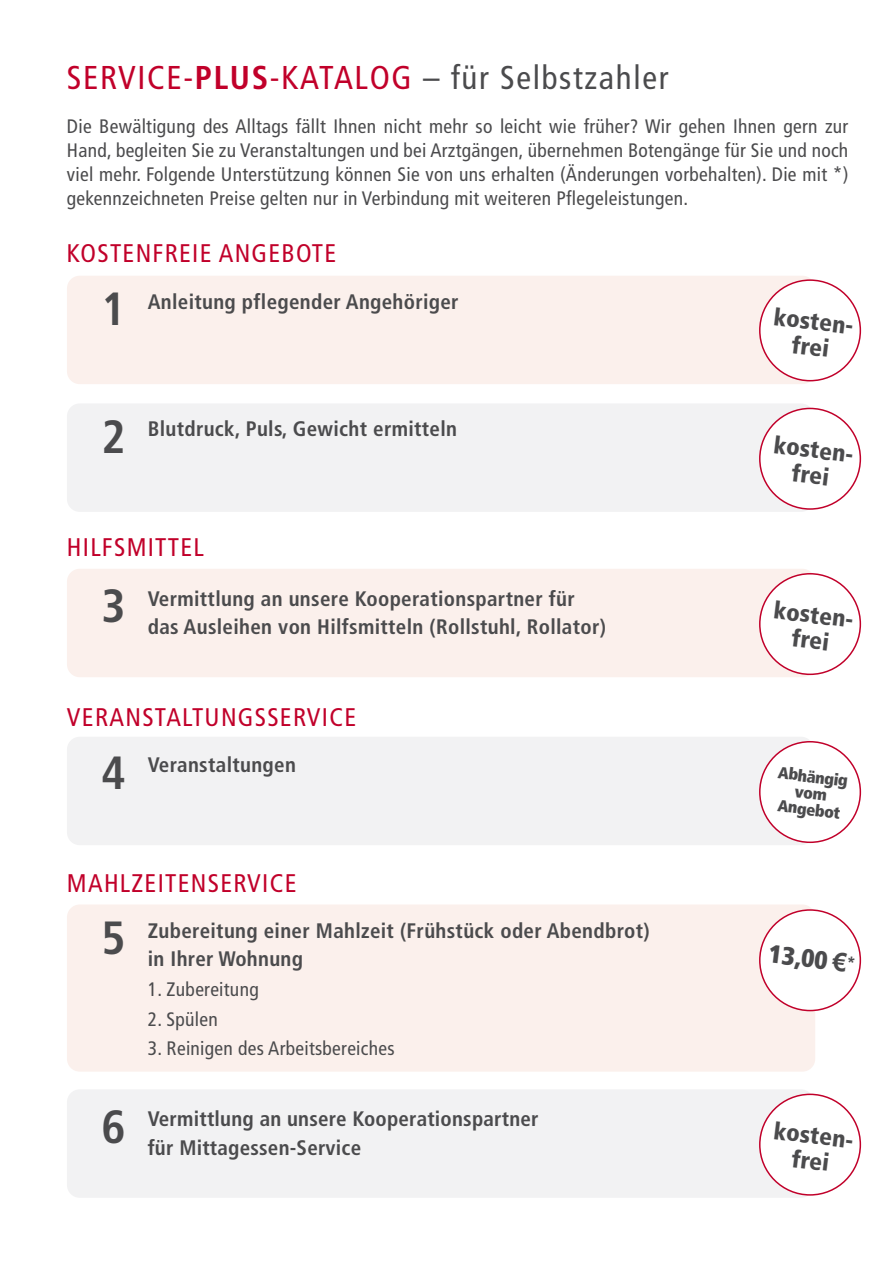
<style>
.page{position:relative;width:893px;height:1263px;background:#fff}
.page>*{position:absolute;margin:0;border:0;box-sizing:border-box;transform-origin:0 0}
.t1{font:condensed 33px "Frutiger";letter-spacing:.05em;color:#c1002a}
.t2{font:condensed 25.5px "Frutiger";letter-spacing:.05em;color:#c1002a}
.t3{font:900 condensed 25.35px "Frutiger";color:#4b4b4d}
.t4{font:900 condensed 24px/25.5px "Frutiger";color:#4b4b4d;text-align:center}
.t5{font:700 condensed 21px/28.5px "Frutiger";letter-spacing:.015em;color:#4b4b4d}
.t6{font:condensed 19.5px/23.9px "Frutiger";letter-spacing:.015em;color:#4b4b4d;text-align:justify}
.t7{font:900 condensed 16.5px/16.4px "Frutiger";color:#4b4b4d;text-align:center}
.s1{font-weight:700}
.s2{color:#4b4b4d}
.s3{font-size:46.5px}
.s4{font-family:"Arial";font-weight:700;font-stretch:normal}
.s5{font-family:"Arial";font-weight:700;font-stretch:normal;font-size:18px}
</style>
<div class="page">
<div style="left:67px;top:1089px;width:747px;height:109px;background:#f2f2f3;border-radius:13px"></div>
<div style="left:760px;top:1094px;width:100px;height:101px;background:#fff;border-radius:50%"></div>
<div style="left:759px;top:1093px;width:102px;height:103px;border:2px solid #c1002a;border-radius:50%"></div>
<div style="left:67px;top:569px;width:748px;height:108px;background:#fbf0ec;border-radius:13px"></div>
<div style="left:67px;top:904px;width:748px;height:167px;background:#fbf0ec;border-radius:13px"></div>
<div style="left:760px;top:910px;width:100px;height:100px;background:#fff;border-radius:50%"></div>
<div style="left:759px;top:909px;width:102px;height:102px;border:2px solid #c1002a;border-radius:50%"></div>
<div style="left:67px;top:403px;width:747px;height:109px;background:#f2f2f3;border-radius:13px"></div>
<div style="left:760px;top:408px;width:100px;height:101px;background:#fff;border-radius:50%"></div>
<div style="left:759px;top:408px;width:102px;height:102px;border:2px solid #c1002a;border-radius:50%"></div>
<div style="left:67px;top:737px;width:747px;height:108px;background:#f2f2f3;border-radius:13px"></div>
<div style="left:760px;top:742px;width:100px;height:100px;background:#fff;border-radius:50%"></div>
<div style="left:759px;top:741px;width:102px;height:102px;border:2px solid #c1002a;border-radius:50%"></div>
<div style="left:67px;top:276px;width:748px;height:108px;background:#fbf0ec;border-radius:13px"></div>
<div style="left:760px;top:280px;width:100px;height:101px;background:#fff;border-radius:50%"></div>
<div style="left:759px;top:279px;width:102px;height:102px;border:2px solid #c1002a;border-radius:50%"></div>
<div style="left:760px;top:574px;width:100px;height:100px;background:#fff;border-radius:50%"></div>
<div style="left:759px;top:573px;width:102px;height:102px;border:2px solid #c1002a;border-radius:50%"></div>
<h1 class="t1" style="left:67px;top:58px;width:603px">SERVICE-<span class="s1">PLUS</span>-KATALOG <span class="s2">– für Selbstzahler</span></h1>
<p class="t6" style="left:67px;top:115px;width:783px">Die Bewältigung des Alltags fällt Ihnen nicht mehr so leicht wie früher? Wir gehen Ihnen gern zur Hand, begleiten Sie zu Veranstaltungen und bei Arztgängen, übernehmen Botengänge für Sie und noch viel mehr. Folgende Unterstützung können Sie von uns erhalten (Änderungen vorbehalten). Die mit *) gekennzeichneten Preise gelten nur in Verbindung mit weiteren Pflegeleistungen.</p>
<h2 class="t2" style="left:67px;top:238px;width:271px">KOSTENFREIE ANGEBOTE</h2>
<p class="t5" style="left:102px;top:287px;width:359px"><span class="s3">1</span> Anleitung pflegender Angehöriger</p>
<p class="t5" style="left:102px;top:414px;width:357px"><span class="s3">2</span> Blutdruck, Puls, Gewicht ermitteln</p>
<h2 class="t2" style="left:67px;top:532px;width:138px">HILFSMITTEL</h2>
<p class="t5" style="left:148px;top:584px;width:460px;text-indent:-46px"><span class="s3">3</span> Vermittlung an unsere Kooperationspartner für das Ausleihen von Hilfsmitteln (Rollstuhl, Rollator)</p>
<h2 class="t2" style="left:67px;top:702px;width:291px">VERANSTALTUNGSSERVICE</h2>
<p class="t5" style="left:102px;top:751px;width:196px"><span class="s3">4</span> Veranstaltungen</p>
<h2 class="t2" style="left:67px;top:868px;width:231px">MAHLZEITENSERVICE</h2>
<p class="t5" style="left:148px;top:916px;width:503px;text-indent:-46px"><span class="s3">5</span> Zubereitung einer Mahlzeit (Frühstück oder Abendbrot) in Ihrer Wohnung</p>
<p class="t6" style="left:148px;top:977px;width:112px">1. Zubereitung</p>
<p class="t6" style="left:148px;top:1007px;width:72px">2. Spülen</p>
<p class="t6" style="left:148px;top:1037px;width:248px">3. Reinigen des Arbeitsbereiches</p>
<p class="t5" style="left:148px;top:1105px;width:392px;text-indent:-46px"><span class="s3">6</span> Vermittlung an unsere Kooperationspartner für Mittagessen-Service</p>
<p class="t4" style="left:775px;top:304px;width:86px;rotate:7deg">kosten&shy;frei</p>
<p class="t4" style="left:775px;top:432px;width:86px;rotate:7deg">kosten&shy;frei</p>
<p class="t4" style="left:775px;top:597px;width:86px;rotate:7deg">kosten&shy;frei</p>
<p class="t7" style="left:779px;top:764px;width:72px;rotate:7deg">Abhängig vom<br>Angebot</p>
<p class="t3" style="left:771px;top:938px;width:88px;rotate:7deg">13,00 <span class="s4">€</span><span class="s5">*</span></p>
<p class="t4" style="left:775px;top:1118px;width:86px;rotate:7deg">kosten&shy;frei</p>
</div>
